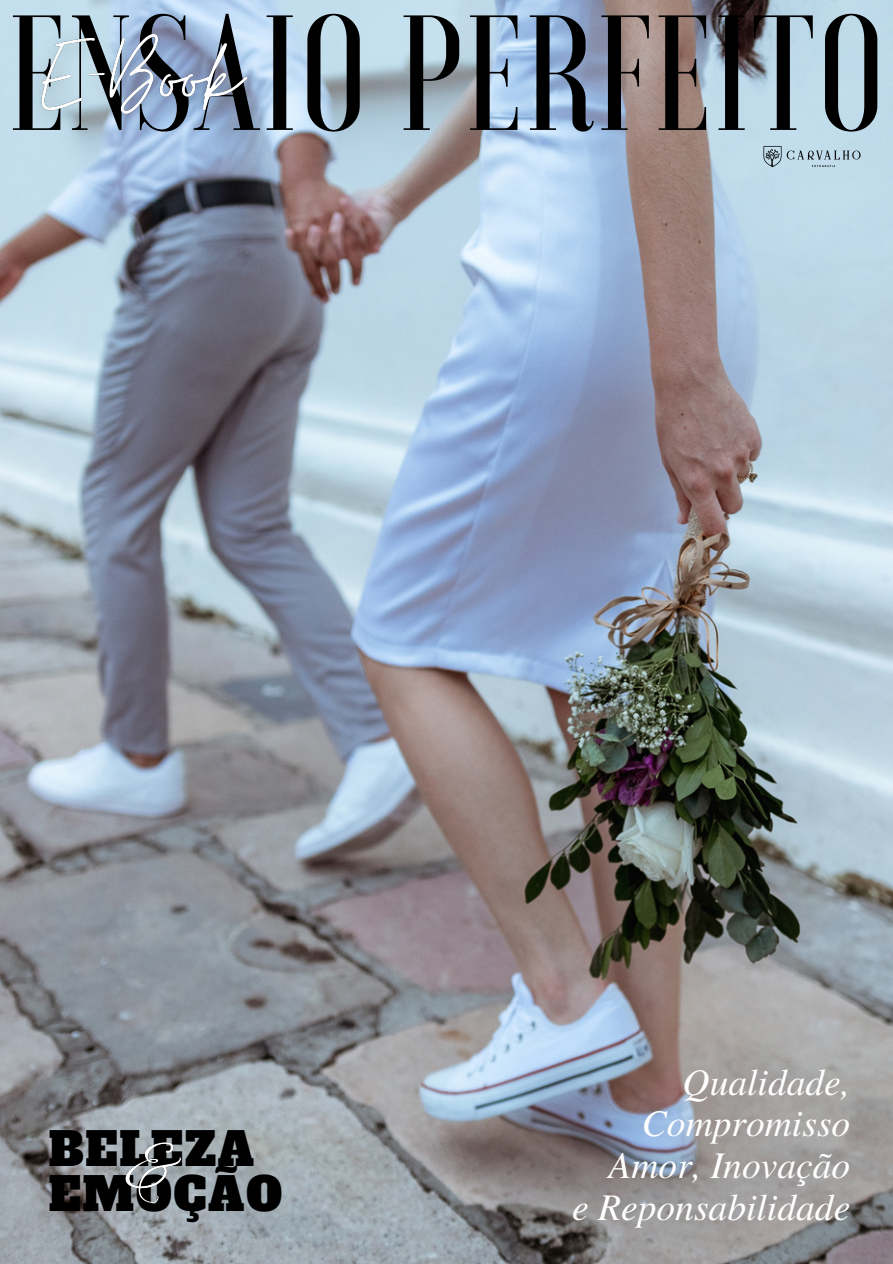
<style>
.page{position:relative;width:893px;height:1264px;background:#fff}
.page>*{position:absolute;margin:0;border:0;box-sizing:border-box;transform-origin:0 0}
.t1{font:500 163.5px "Voga";letter-spacing:.01em;color:#000}
.t2{font:45px/45px "Alfa Slab One";letter-spacing:.04em;color:#000}
.t3{font:italic 37.5px "Te X Gyre Termes";color:#fff}
</style>
<div class="page">
<img style="left:0;top:0;width:892px;height:1263px">
<img style="left:763px;top:144px;width:97px;height:28px">
<img style="left:13px;top:6px;width:262px;height:141px">
<img style="left:106px;top:1125px;width:94px;height:100px">
<p class="t1" style="left:8px;top:-8px;width:878px">ENSAIO PERFEITO</p>
<h3 class="t2" style="left:49px;top:1127px;width:235px">BELEZA<br>EMOÇÃO</h3>
<p class="t3" style="left:682px;top:1054px;width:169px">Qualidade,</p>
<p class="t3" style="left:642px;top:1096px;width:210px">Compromisso</p>
<p class="t3" style="left:608px;top:1137px;width:243px">Amor, Inovação</p>
<p class="t3" style="left:572px;top:1179px;width:280px">e Reponsabilidade</p>
</div>
